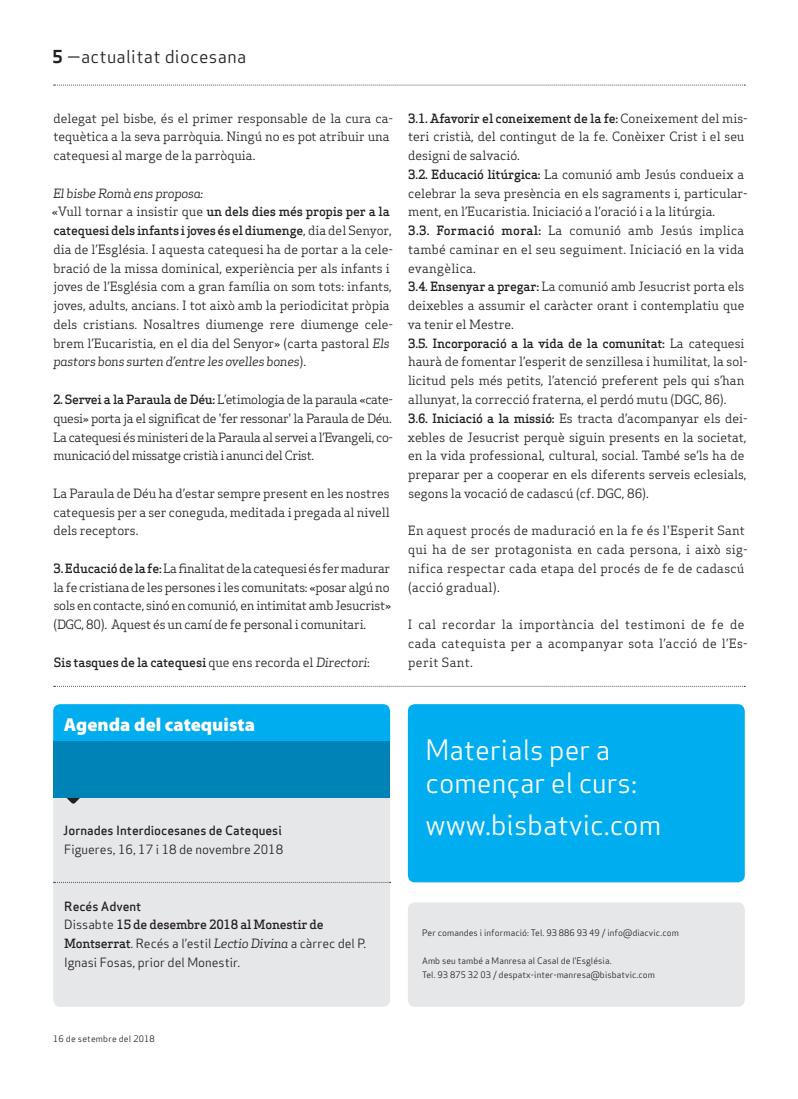
<style>
.page{position:relative;width:798px;height:1099px;background:#fff}
.page>*{position:absolute;margin:0;border:0;box-sizing:border-box;transform-origin:0 0}
.Pastilla_Destacat{font:27.5px/32.5px "Apex Sans Book T";color:#fff}
.Titular_Secció{font:900 18.75px "Myriad Pro";color:#fff}
.Capçalera{font:17.5px "Apex Sans Book T";letter-spacing:.02em;color:#231f20}
.Text_General{font:12.5px/18.8px "Apex Serif";color:#231f20}
.Text_General-2{font:12.5px/18.8px "Apex Serif";letter-spacing:-.02em;color:#231f20}
.Text_General-3{font:12.5px/18.8px "Apex Serif";letter-spacing:.02em;color:#231f20}
.Text_General-4{font:12.5px/18.8px "Apex Sans Book T";color:#231f20}
.Text_General-5{font:12.5px/18.8px "Apex Serif";letter-spacing:.03em;color:#231f20}
.Text_General-6{font:500 12.5px "Apex Serif";letter-spacing:-.02em;color:#231f20}
.Text_General-7{font:12.5px "Apex Sans Medium T";color:#231f20}
.Text_General-8{font:italic 12.5px "Apex Serif";letter-spacing:-.02em;color:#231f20}
.Titulars{font:8.75px "Apex Sans Book T";letter-spacing:.01em;color:#231f20}
.Data_Peu{font:8.75px "Apex Sans Book T";letter-spacing:.02em;color:#231f20}
.s1{font-family:"Apex Sans Bold T"}
.s2{font-weight:500}
.s3{font-style:italic}
.s4{font-weight:400}
.s5{font-weight:400;font-style:italic}
.s6{font-family:"Apex Sans Book T";font-weight:400}
.s7{font-family:"Apex Serif";font-weight:500}
.s8{font-family:"Apex Serif";font-style:italic}
</style>
<div class="page">
<svg style="left:54px;top:685px;width:691px;height:1px"></svg>
<svg style="left:54px;top:85px;width:691px;height:1px"></svg>
<div style="left:53px;top:798px;width:337px;height:208px;background:#e6e7e9"></div>
<svg style="left:54px;top:881px;width:336px;height:1px"></svg>
<div style="left:53px;top:704px;width:337px;height:37px;background:#00aeef"></div>
<div style="left:53px;top:741px;width:337px;height:57px;background:#0083b6"></div>
<svg style="left:67px;top:798px;width:13px;height:6px"></svg>
<div style="left:407px;top:902px;width:337px;height:104px;background:#e6e7e9;border-radius:7px"></div>
<div style="left:407px;top:704px;width:337px;height:178px;background:#00aeef;border-radius:7px"></div>
<p class="Capçalera" style="left:52px;top:46px;width:195px"><span class="s1">5</span> —actualitat diocesana</p>
<p class="Text_General" style="left:53px;top:108px;width:341px">delegat pel bisbe, és el primer responsable de la cura ca&shy;tequètica a la seva parròquia. Ningú no es pot atribuir una catequesi al marge de la parròquia.</p>
<p class="Text_General-8" style="left:53px;top:185px;width:152px">El bisbe Romà ens proposa:</p>
<p class="Text_General" style="left:52px;top:202px;width:343px">«Vull tornar a insistir que <span class="s2">un dels dies més propis per a la catequesi dels infants i joves és el diumenge</span>, dia del Senyor, dia de l’Església. I aquesta catequesi ha de portar a la cele&shy;bració de la missa dominical, experiència per als infants i joves de l’Església com a gran família on som tots: infants, joves, adults, ancians. I tot això amb la periodicitat pròpia dels cristians. Nosaltres diumenge rere diumenge cele&shy;brem l’Eucaristia, en el dia del Senyor» (carta pastoral <span class="s3">Els pastors bons surten d’entre les ovelles bones</span>).</p>
<p class="Text_General" style="left:53px;top:390px;width:341px;text-align:justify"><span class="s2">2. Servei a la Paraula de Déu:</span> L’etimologia de la paraula «cate&shy;quesi» porta ja el significat de 'fer ressonar' la Paraula de Déu.<br>La catequesi és ministeri de la Paraula al servei a l’Evangeli, co&shy;municació del missatge cristià i anunci del Crist.</p>
<p class="Text_General" style="left:53px;top:483px;width:338px;text-align:justify">La Paraula de Déu ha d’estar sempre present en les nostres catequesis per a ser coneguda, meditada i pregada al nivell dels receptors.</p>
<p class="Text_General-2" style="left:53px;top:558px;width:339px"><span class="s2">3. Educació de la fe:</span> La finalitat de la catequesi és fer madurar la fe cristiana de les persones i les comunitats: «posar algú no sols en contacte, sinó en comunió, en intimitat amb Jesucrist» (DGC, 80). Aquest és un camí de fe personal i comunitari.</p>
<p class="Text_General-6" style="left:54px;top:654px;width:317px">Sis tasques de la catequesi <span class="s4">que ens recorda el</span> <span class="s5">Directori</span><span class="s4">:</span></p>
<p class="Text_General" style="left:408px;top:108px;width:341px"><span class="s2">3.1. Afavorir el coneixement de la fe:</span> Coneixement del mis&shy;teri cristià, del contingut de la fe. Conèixer Crist i el seu designi de salvació.</p>
<p class="Text_General" style="left:408px;top:165px;width:341px"><span class="s2">3.2. Educació litúrgica:</span> La comunió amb Jesús condueix a celebrar la seva presència en els sagraments i, particular&shy;ment, en l’Eucaristia. Iniciació a l’oració i a la litúrgia.</p>
<p class="Text_General" style="left:408px;top:221px;width:338px;text-align:justify"><span class="s2">3.3. Formació moral:</span> La comunió amb Jesús implica també caminar en el seu seguiment. Iniciació en la vida evangèlica.</p>
<p class="Text_General" style="left:407px;top:277px;width:338px;text-align:justify"><span class="s2">3.4. Ensenyar a pregar:</span> La comunió amb Jesucrist porta els deixebles a assumir el caràcter orant i contemplatiu que va tenir el Mestre.</p>
<p class="Text_General" style="left:408px;top:333px;width:340px"><span class="s2">3.5. Incorporació a la vida de la comunitat:</span> La catequesi haurà de fomentar l’esperit de senzillesa i humilitat, la sol· licitud pels més petits, l’atenció preferent pels qui s’han allunyat, la correcció fraterna, el perdó mutu (DGC, 86).</p>
<p class="Text_General" style="left:407px;top:408px;width:341px"><span class="s2">3.6. Iniciació a la missió:</span> Es tracta d’acompanyar els dei&shy;xebles de Jesucrist perquè siguin presents en la societat, en la vida professional, cultural, social. També se’ls ha de preparar per a cooperar en els diferents serveis eclesials, segons la vocació de cadascú (cf. DGC, 86).</p>
<p class="Text_General-3" style="left:408px;top:521px;width:341px">En aquest procés de maduració en la fe és l'Esperit Sant qui ha de ser protagonista en cada persona, i això sig&shy;nifica respectar cada etapa del procés de fe de cadascú (acció gradual).</p>
<p class="Text_General-5" style="left:407px;top:615px;width:341px">I cal recordar la importància del testimoni de fe de cada catequista per a acompanyar sota l’acció de l’Es&shy;perit Sant.</p>
<p class="Titular_Secció" style="left:64px;top:711px;width:192px">Agenda del catequista</p>
<p class="Text_General-7" style="left:63px;top:822px;width:220px">Jornades Interdiocesanes de Catequesi</p>
<p class="Text_General-4" style="left:64px;top:840px;width:220px">Figueres, 16, 17 i 18 de novembre 2018</p>
<p class="Text_General-7" style="left:64px;top:897px;width:79px">Recés Advent</p>
<p class="Text_General-6" style="left:64px;top:916px;width:261px"><span class="s6">Dissabte</span> 15 de desembre 2018 al Monestir de</p>
<p class="Text_General-4" style="left:64px;top:933px;width:303px"><span class="s7">Montserrat</span>. Recés a l’estil <span class="s8">Lectio Divina</span> a càrrec del P.<br>Ignasi Fosas, prior del Monestir.</p>
<p class="Pastilla_Destacat" style="left:425px;top:733px;width:213px">Materials per a començar el curs:</p>
<p class="Pastilla_Destacat" style="left:425px;top:808px;width:237px">www.bisbatvic.com</p>
<p class="Titulars" style="left:422px;top:927px;width:258px">Per comandes i informació: Tel. 93 886 93 49 / info@diacvic.com</p>
<p class="Titulars" style="left:422px;top:954px;width:191px">Amb seu també a Manresa al Casal de l’Església.</p>
<p class="Titulars" style="left:422px;top:968px;width:234px">Tel. 93 875 32 03 / despatx-inter-manresa@bisbatvic.com</p>
<p class="Data_Peu" style="left:53px;top:1032px;width:103px">16 de setembre del 2018</p>
</div>
